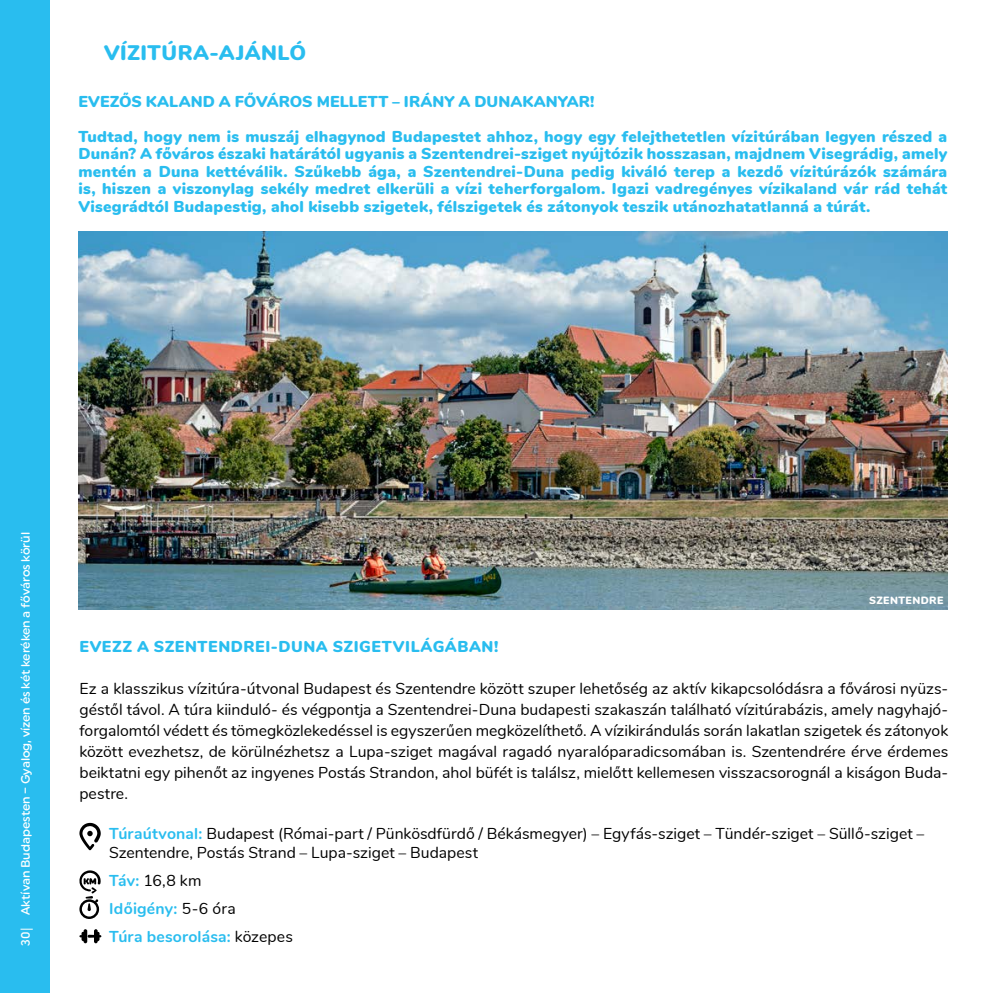
<style>
.page{position:relative;width:993px;height:993px;background:#fff}
.page>*{position:absolute;margin:0;border:0;box-sizing:border-box;transform-origin:0 0}
.t1{font:900 21px "Nunito";letter-spacing:.025em;color:#29bdef}
.t2{font:15.75px/21px "Nunito";color:#000;text-align:justify}
.t3{font:900 15.75px/17.5px "Nunito";letter-spacing:.015em;color:#29bdef;text-align:justify}
.t4{font:700 15.75px/28px "Nunito";letter-spacing:.01em;color:#29bdef}
.t5{font:900 15.75px "Nunito";letter-spacing:.035em;color:#29bdef}
.t6{font:500 12.25px "Uniform Rnd";letter-spacing:-.005em;color:#fff}
.t7{font:900 10.5px "Nunito";letter-spacing:.04em;color:#fff}
.s1{font-weight:700;color:#29bdef}
.s2{font-weight:400;color:#000}
</style>
<div class="page">
<div style="left:0;top:0;width:50px;height:992px;background:#29bdef"></div>
<svg style="left:20px;top:928px;width:13px;height:1px"></svg>
<svg style="left:79px;top:822px;width:22px;height:28px"></svg>
<svg style="left:79px;top:870px;width:22px;height:48px"></svg>
<svg style="left:79px;top:929px;width:22px;height:13px"></svg>
<img style="left:78px;top:231px;width:868px;height:378px">
<h1 class="t1" style="left:104px;top:37px;width:203px">VÍZITÚRA-AJÁNLÓ</h1>
<p class="t3" style="left:78px;top:92px;width:517px">EVEZŐS KALAND A FŐVÁROS MELLETT – IRÁNY A DUNAKANYAR!</p>
<p class="t3" style="left:78px;top:127px;width:870px">Tudtad, hogy nem is muszáj elhagynod Budapestet ahhoz, hogy egy felejthetetlen vízitúrában legyen részed a Dunán? A főváros északi határától ugyanis a Szentendrei-sziget nyújtózik hosszasan, majdnem Visegrádig, amely mentén a Duna kettéválik. Szűkebb ága, a Szentendrei-Duna pedig kiváló terep a kezdő vízitúrázók számára is, hiszen a viszonylag sekély medret elkerüli a vízi teherforgalom. Igazi vadregényes vízikaland vár rád tehát Visegrádtól Budapestig, ahol kisebb szigetek, félszigetek és zátonyok teszik utánozhatatlanná a túrát.</p>
<p class="t6" style="left:18px;top:914px;width:384px;rotate:-90deg">Aktívan Budapesten – Gyalog, vízen és két keréken a főváros körül</p>
<p class="t6" style="left:18px;top:945px;width:16px;rotate:-90deg">30</p>
<p class="t7" style="left:868px;top:592px;width:76px">SZENTENDRE</p>
<p class="t5" style="left:79px;top:634px;width:420px">EVEZZ A SZENTENDREI-DUNA SZIGETVILÁGÁBAN!</p>
<p class="t2" style="left:79px;top:676px;width:870px">Ez a klasszikus vízitúra-útvonal Budapest és Szentendre között szuper lehetőség az aktív kikapcsolódásra a fővárosi nyüzs&shy;géstől távol. A túra kiinduló- és végpontja a Szentendrei-Duna budapesti szakaszán található vízitúrabázis, amely nagyhajó&shy;forgalomtól védett és tömegközlekedéssel is egyszerűen megközelíthető. A vízikirándulás során lakatlan szigetek és zátonyok között evezhetsz, de körülnézhetsz a Lupa-sziget magával ragadó nyaralóparadicsomában is. Szentendrére érve érdemes beiktatni egy pihenőt az ingyenes Postás Strandon, ahol büfét is találsz, mielőtt kellemesen visszacsorognál a kiságon Buda&shy;pestre.</p>
<p class="t2" style="left:109px;top:823px;width:816px;line-height:18.9px"><span class="s1">Túraútvonal:</span> Budapest (Római-part / Pünkösdfürdő / Békásmegyer) – Egyfás-sziget – Tündér-sziget – Süllő-sziget –<br>Szentendre, Postás Strand – Lupa-sziget – Budapest</p>
<p class="t4" style="left:109px;top:865px;width:185px">Táv: <span class="s2">16,8 km<br></span>Időigény: <span class="s2">5-6 óra<br></span>Túra besorolása: <span class="s2">közepes</span></p>
</div>
